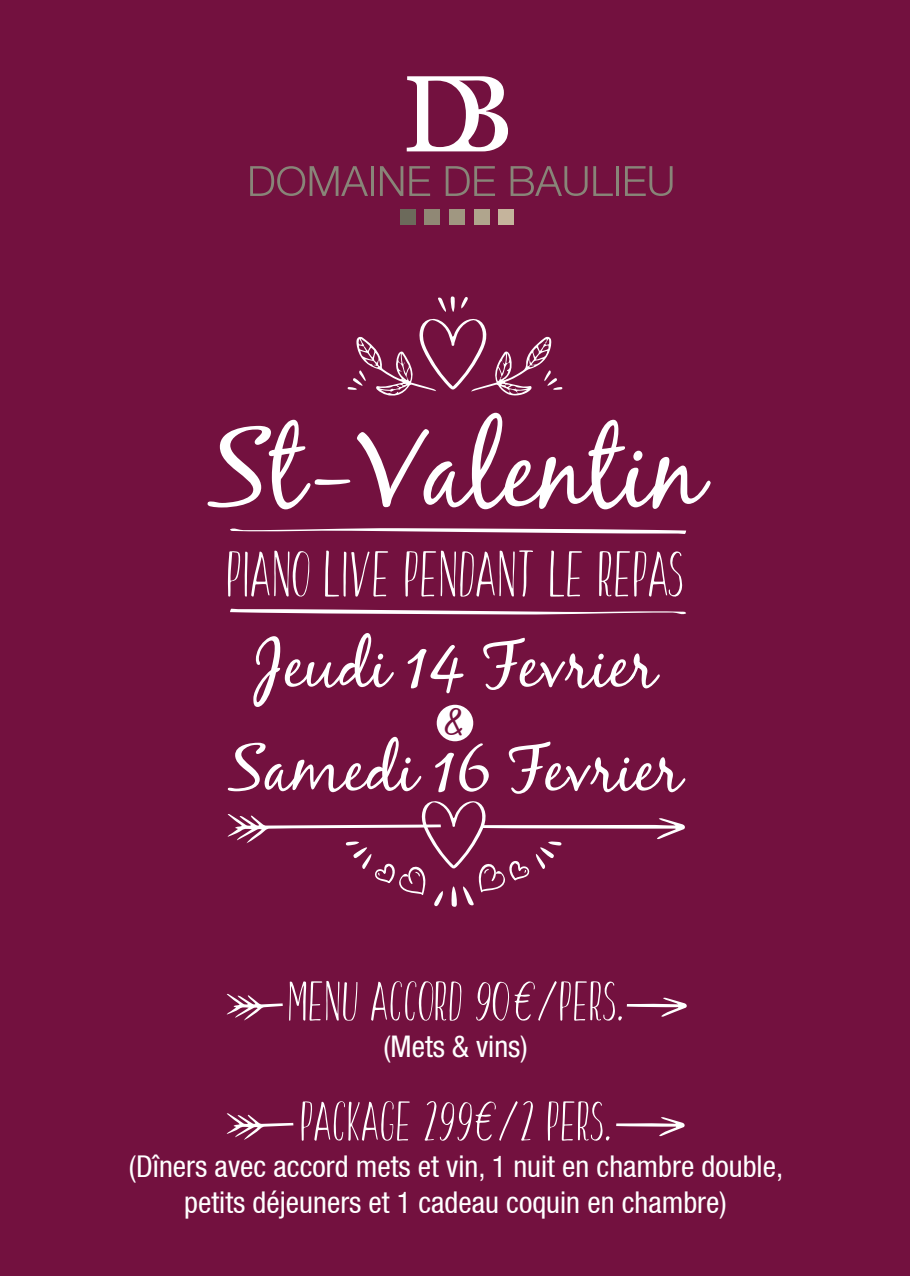
<style>
.page{position:relative;width:910px;height:1276px;background:#73113f}
.page>*{position:absolute;margin:0;border:0;box-sizing:border-box;transform-origin:0 0}
.t1{font:111px "Black Jack";color:#fff}
.t2{font:66px "Black Jack";color:#fff}
.t3{font:65.7px "Foxhole";color:#fff}
.t4{font:57px "Foxhole";color:#fff}
.t5{font:40.8px "Black Jack";color:#73113f}
.t6{font:condensed 30px "Helvetica Neue LT";color:#fff}
.t7{font:condensed 30px "Helvetica Neue";color:#fff}
</style>
<div class="page">
<svg style="left:250px;top:166px;width:118px;height:30px"></svg>
<hr style="left:371px;top:166px;width:3px;height:30px;background:#888578">
<svg style="left:380px;top:166px;width:23px;height:30px"></svg>
<svg style="left:409px;top:166px;width:21px;height:30px"></svg>
<svg style="left:446px;top:166px;width:49px;height:30px"></svg>
<svg style="left:511px;top:166px;width:102px;height:30px"></svg>
<hr style="left:616px;top:166px;width:3px;height:30px;background:#888578">
<svg style="left:625px;top:166px;width:48px;height:30px"></svg>
<div style="left:400px;top:210px;width:16px;height:15px;background:#6c6a5b"></div>
<div style="left:424px;top:210px;width:16px;height:15px;background:#908875"></div>
<div style="left:449px;top:210px;width:16px;height:15px;background:#a09781"></div>
<div style="left:474px;top:210px;width:16px;height:15px;background:#b0a58d"></div>
<div style="left:498px;top:210px;width:16px;height:15px;background:#c5b49c"></div>
<svg style="left:407px;top:76px;width:101px;height:75px"></svg>
<svg style="left:627px;top:997px;width:60px;height:20px"></svg>
<svg style="left:616px;top:1117px;width:69px;height:19px"></svg>
<svg style="left:227px;top:993px;width:56px;height:27px"></svg>
<svg style="left:227px;top:1113px;width:66px;height:27px"></svg>
<svg style="left:230px;top:608px;width:456px;height:7px"></svg>
<svg style="left:230px;top:528px;width:456px;height:6px"></svg>
<svg style="left:348px;top:296px;width:214px;height:100px"></svg>
<svg style="left:228px;top:801px;width:457px;height:106px"></svg>
<div style="left:437px;top:705px;width:36px;height:36px;background:#fff;border-radius:50%"></div>
<p class="t1" style="left:208px;top:402px;width:496px">St-Valentin</p>
<p class="t3" style="left:226px;top:535px;width:460px">PIANO LIVE PENDANT LE REPAS</p>
<p class="t2" style="left:253px;top:624px;width:405px">Jeudi 14 Fevrier</p>
<p class="t2" style="left:228px;top:728px;width:456px">Samedi 16 Fevrier</p>
<p class="t5" style="left:443px;top:697px;width:22px">&amp;</p>
<p class="t4" style="left:287px;top:967px;width:338px">MENU ACCORD 90€/PERS.</p>
<p class="t7" style="left:383px;top:1028px;width:146px">(Mets &amp; vins)</p>
<p class="t4" style="left:300px;top:1087px;width:313px">PACKAGE 299€/2 PERS.</p>
<p class="t6" style="left:129px;top:1148px;width:656px">(Dîners avec accord mets et vin, 1 nuit en chambre double,</p>
<p class="t6" style="left:184px;top:1184px;width:544px">petits déjeuners et 1 cadeau coquin en chambre)</p>
</div>
